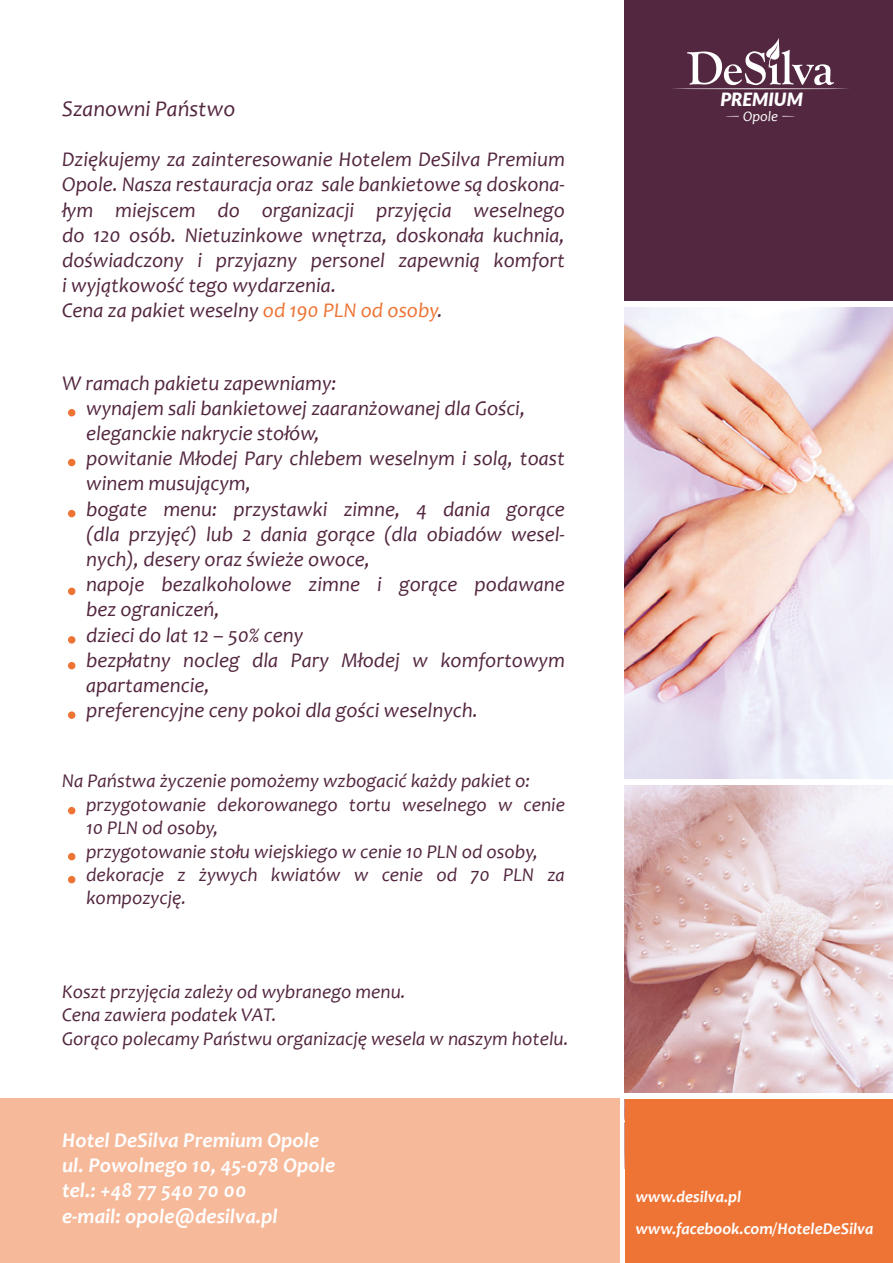
<style>
.page{position:relative;width:893px;height:1263px;background:#fff}
.page>*{position:absolute;margin:0;border:0;box-sizing:border-box;transform-origin:0 0}
.t1{font:italic 22.5px "Candara";color:#532740}
.t2{font:italic 21px/25.2px "Candara";color:#532740}
.t3{font:italic 700 21px/25.2px "Candara";color:#fff}
.t4{font:italic 19.5px/23.4px "Candara";color:#532740}
.t5{font:italic 900 18.3px "Lato";color:#fff}
.t6{font:italic 700 16.5px/31.5px "Candara";color:#fff}
.t7{font:italic 14.4px "Candara";color:#fff}
.s1{color:#ee7435}
</style>
<div class="page">
<img style="left:625px;top:786px;width:267px;height:307px">
<div style="left:625px;top:0;width:268px;height:307px;background:#532740"></div>
<div style="left:625px;top:1096px;width:267px;height:167px;background:#ee7435"></div>
<div style="left:622px;top:1093px;width:271px;height:6px;background:#fff"></div>
<div style="left:68px;top:409px;width:7px;height:7px;background:#ee7435;border-radius:50%"></div>
<div style="left:68px;top:459px;width:7px;height:7px;background:#ee7435;border-radius:50%"></div>
<div style="left:68px;top:510px;width:7px;height:7px;background:#ee7435;border-radius:50%"></div>
<div style="left:68px;top:588px;width:7px;height:7px;background:#ee7435;border-radius:50%"></div>
<div style="left:68px;top:636px;width:7px;height:8px;background:#ee7435;border-radius:50%"></div>
<div style="left:68px;top:662px;width:7px;height:7px;background:#ee7435;border-radius:50%"></div>
<div style="left:68px;top:711px;width:7px;height:8px;background:#ee7435;border-radius:50%"></div>
<div style="left:68px;top:807px;width:7px;height:7px;background:#ee7435;border-radius:50%"></div>
<div style="left:68px;top:853px;width:7px;height:7px;background:#ee7435;border-radius:50%"></div>
<div style="left:68px;top:876px;width:7px;height:7px;background:#ee7435;border-radius:50%"></div>
<hr style="left:670px;top:88px;width:181px;height:1px;background:#fff;border-radius:50%">
<svg style="left:782px;top:116px;width:13px;height:1px"></svg>
<svg style="left:725px;top:116px;width:14px;height:1px"></svg>
<svg style="left:687px;top:38px;width:147px;height:47px"></svg>
<img style="left:625px;top:307px;width:268px;height:472px">
<div style="left:624px;top:301px;width:269px;height:6px;background:#fff"></div>
<div style="left:0;top:1099px;width:619px;height:164px;background:#f6b99a"></div>
<p class="t1" style="left:62px;top:95px;width:175px">Szanowni Państwo</p>
<p class="t2" style="left:62px;top:147px;width:504px">Dziękujemy za zainteresowanie Hotelem DeSilva Premium Opole. Nasza restauracja oraz sale bankietowe są doskona&shy;łym miejscem do organizacji przyjęcia weselnego do 120 osób. Nietuzinkowe wnętrza, doskonała kuchnia, doświadczony i przyjazny personel zapewnią komfort i wyjątkowość tego wydarzenia.<br>Cena za pakiet weselny <span class="s1">od 190 PLN od osoby</span>.</p>
<p class="t2" style="left:86px;top:370px;width:480px;text-indent:-24px">W ramach pakietu zapewniamy:<br>wynajem sali bankietowej zaaranżowanej dla Gości, eleganckie nakrycie stołów,<br>powitanie Młodej Pary chlebem weselnym i solą, toast winem musującym,<br>bogate menu: przystawki zimne, 4 dania gorące (dla przyjęć) lub 2 dania gorące (dla obiadów wesel&shy;nych), desery oraz świeże owoce,<br>napoje bezalkoholowe zimne i gorące podawane bez ograniczeń,<br>dzieci do lat 12 – 50% ceny<br>bezpłatny nocleg dla Pary Młodej w komfortowym apartamencie,<br>preferencyjne ceny pokoi dla gości weselnych.</p>
<p class="t4" style="left:86px;top:769px;width:480px;text-indent:-24px">Na Państwa życzenie pomożemy wzbogacić każdy pakiet o: przygotowanie dekorowanego tortu weselnego w cenie 10 PLN od osoby,<br>przygotowanie stołu wiejskiego w cenie 10 PLN od osoby, dekoracje z żywych kwiatów w cenie od 70 PLN za kompozycję.</p>
<p class="t4" style="left:62px;top:980px;width:508px">Koszt przyjęcia zależy od wybranego menu.<br>Cena zawiera podatek VAT.<br>Gorąco polecamy Państwu organizację wesela w naszym hotelu.</p>
<p class="t3" style="left:62px;top:1127px;width:275px">Hotel DeSilva Premium Opole ul. Powolnego 10, 45-078 Opole tel.: +48 77 540 70 00<br>e-mail: opole@desilva.pl</p>
<p class="t5" style="left:720px;top:86px;width:84px">PREMIUM</p>
<p class="t7" style="left:743px;top:107px;width:36px">Opole</p>
<p class="t6" style="left:635px;top:1181px;width:240px">www.desilva.pl www.facebook.com/HoteleDeSilva</p>
</div>
